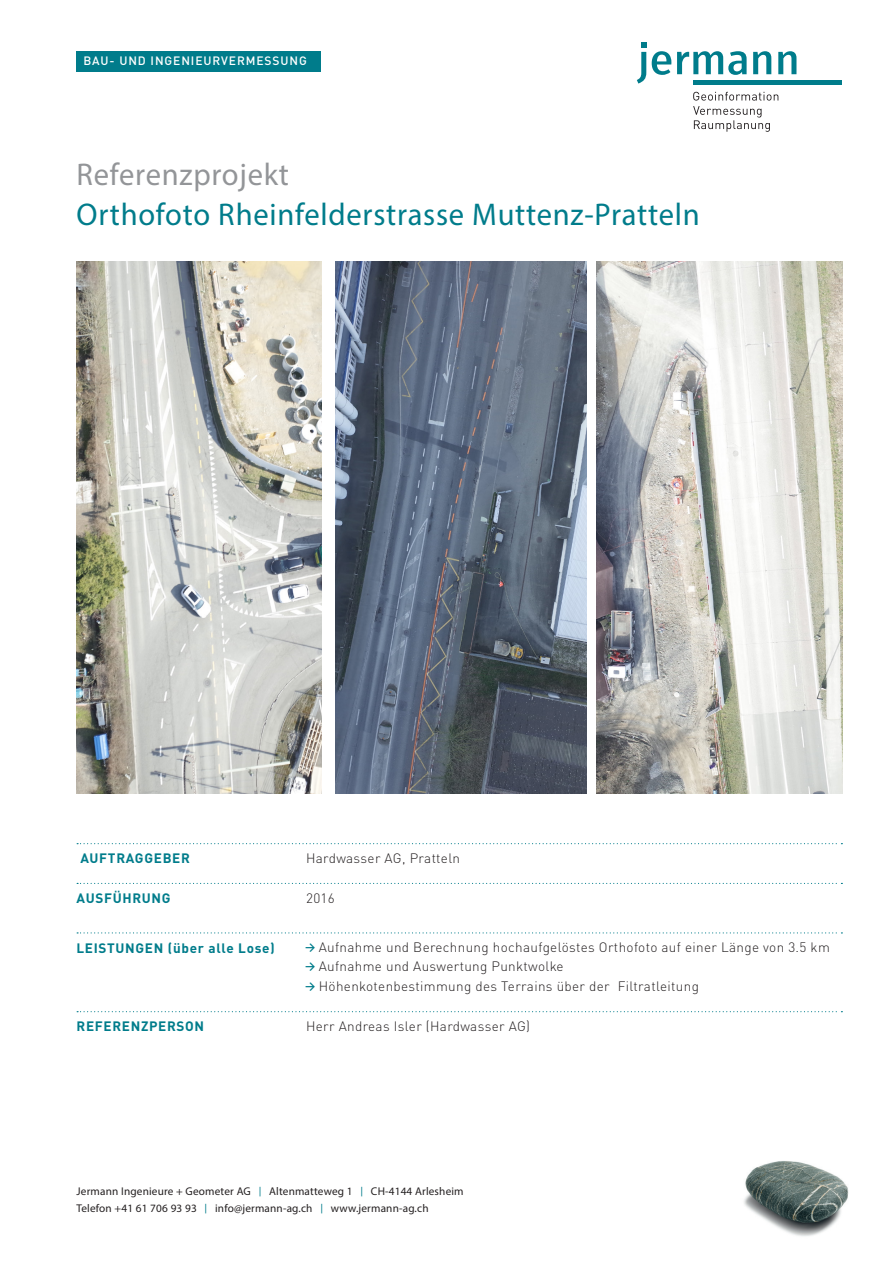
<style>
.page{position:relative;width:893px;height:1263px;background:#fff}
.page>*{position:absolute;margin:0;border:0;box-sizing:border-box;transform-origin:0 0}
.t1{font:31.5px "Myriad Pro";letter-spacing:.025em;color:#007c8b}
.t2{font:31.5px "Myriad Pro";letter-spacing:.025em;color:#939598}
.t3{font:300 13.5px/19.5px "DIN Pro";letter-spacing:.025em;color:#231f20}
.t4{font:700 13.5px "DIN Pro";letter-spacing:.05em;color:#007c8b}
.t5{font:500 12px "DIN Pro";letter-spacing:.075em;color:#fff}
.t6{font:11.25px "Myriad Pro";letter-spacing:.015em;color:#231f20}
.s1{font-size:9.6px;color:#007c8b}
</style>
<div class="page">
<svg style="left:77px;top:843px;width:765px;height:1px"></svg>
<svg style="left:77px;top:883px;width:765px;height:1px"></svg>
<svg style="left:77px;top:932px;width:765px;height:1px"></svg>
<svg style="left:77px;top:1011px;width:765px;height:1px"></svg>
<div style="left:77px;top:51px;width:244px;height:20px;background:#007c8b"></div>
<img style="left:744px;top:1161px;width:105px;height:75px">
<svg style="left:693px;top:92px;width:85px;height:40px"></svg>
<hr style="left:693px;top:81px;width:149px;height:4px;background:#007c8b">
<svg style="left:652px;top:51px;width:19px;height:24px"></svg>
<svg style="left:753px;top:51px;width:18px;height:23px"></svg>
<svg style="left:778px;top:51px;width:18px;height:23px"></svg>
<svg style="left:637px;top:42px;width:9px;height:42px"></svg>
<svg style="left:677px;top:51px;width:70px;height:24px"></svg>
<img style="left:77px;top:261px;width:245px;height:532px">
<img style="left:597px;top:261px;width:245px;height:532px">
<img style="left:335px;top:261px;width:252px;height:532px">
<p class="t5" style="left:83px;top:52px;width:225px">BAU- UND INGENIEURVERMESSUNG</p>
<p class="t2" style="left:77px;top:155px;width:214px">Referenzprojekt</p>
<p class="t1" style="left:77px;top:195px;width:625px">Orthofoto Rheinfelderstrasse Muttenz-Pratteln</p>
<p class="t4" style="left:80px;top:848px;width:111px">AUFTRAGGEBER</p>
<p class="t3" style="left:306px;top:848px;width:156px">Hardwasser AG, Pratteln</p>
<p class="t4" style="left:77px;top:888px;width:96px">AUSFÜHRUNG</p>
<p class="t3" style="left:306px;top:888px;width:30px">2016</p>
<p class="t4" style="left:77px;top:937px;width:200px">LEISTUNGEN (über alle Lose)</p>
<p class="t3" style="left:319px;top:936px;width:513px">Aufnahme und Berechnung hochaufgelöstes Orthofoto auf einer Länge von 3.5 km<br>Aufnahme und Auswertung Punktwolke<br>Höhenkotenbestimmung des Terrains über der Filtratleitung</p>
<p class="t4" style="left:77px;top:1016px;width:129px">REFERENZPERSON</p>
<p class="t3" style="left:306px;top:1016px;width:225px">Herr Andreas Isler (Hardwasser AG)</p>
<p class="t6" style="left:77px;top:1184px;width:389px">Jermann Ingenieure + Geometer AG <span class="s1">|</span> Altenmatteweg 1 <span class="s1">|</span> CH-4144 Arlesheim</p>
<p class="t6" style="left:77px;top:1201px;width:354px">Telefon +41 61 706 93 93 <span class="s1">|</span> info@jermann-ag.ch <span class="s1">|</span> www.jermann-ag.ch</p>
</div>
